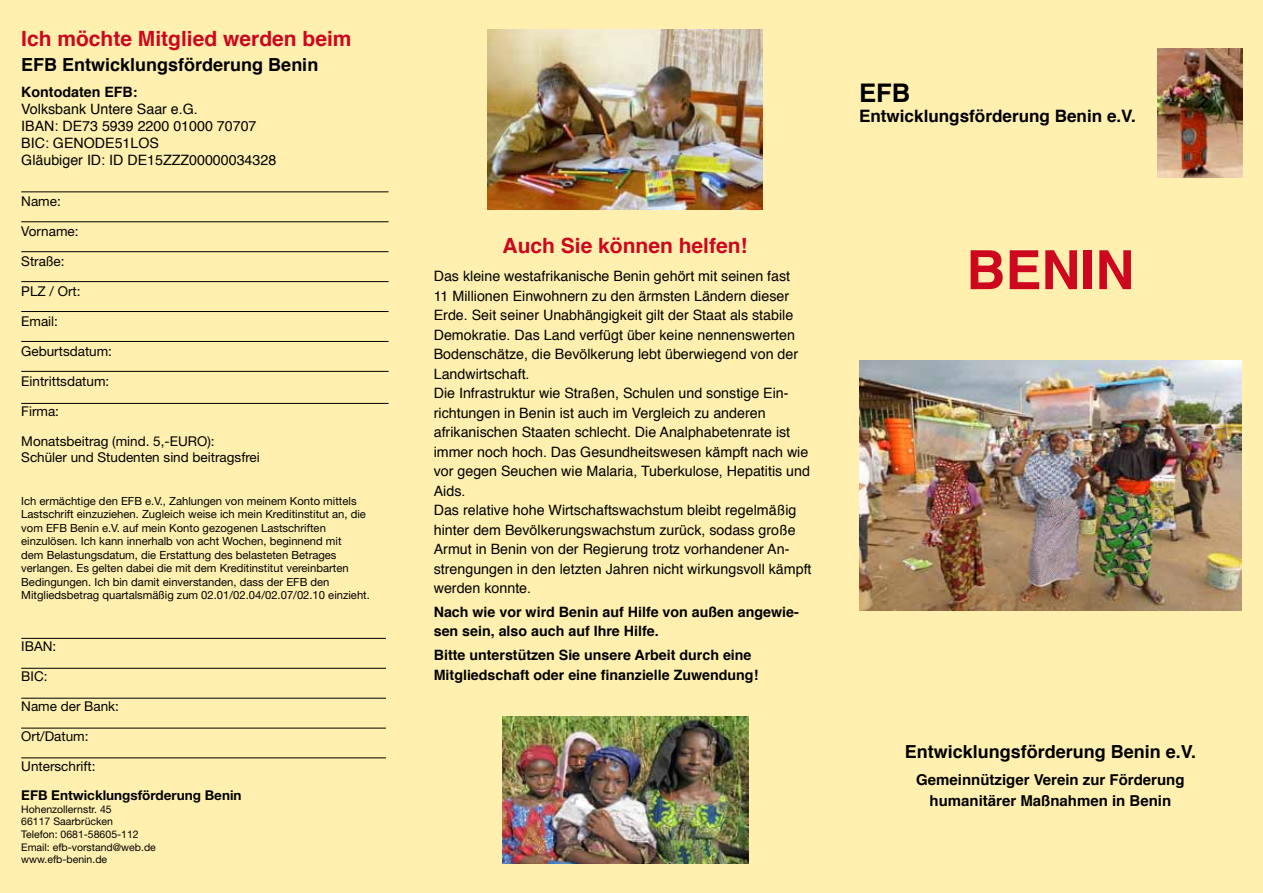
<style>
.page{position:relative;width:1263px;height:893px;background:#fff0af}
.page>*{position:absolute;margin:0;border:0;box-sizing:border-box;transform-origin:0 0}
.t1{font:700 54px "Helvetica";color:#cd071e}
.t2{font:700 25.65px "Helvetica";color:#000}
.t3{font:700 21px "Helvetica";color:#cd071e}
.t4{font:700 18px "Helvetica";color:#000}
.t5{font:700 17.1px "Helvetica";color:#000}
.t6{font:700 15px/21px "Helvetica";color:#000;text-align:center}
.t7{font:14.25px/19.5px "Helvetica";color:#000}
.t8{font:700 14.25px/19.5px "Helvetica";color:#000}
.t9{font:13.5px/16.2px "Helvetica Neue LT";color:#000}
.t10{font:700 13.5px "Helvetica Neue LT";color:#000}
.t11{font:11.25px/13.5px "Helvetica Neue LT";color:#000}
.t12{font:10.5px/12.6px "Helvetica Neue LT";color:#000}
</style>
<div class="page">
<img style="left:859px;top:360px;width:383px;height:250px">
<img style="left:1158px;top:48px;width:85px;height:129px">
<img style="left:488px;top:30px;width:274px;height:179px">
<img style="left:502px;top:716px;width:246px;height:147px">
<hr style="left:21px;top:192px;width:368px;height:1px;background:#000">
<hr style="left:21px;top:222px;width:368px;height:1px;background:#000">
<hr style="left:21px;top:281px;width:368px;height:1px;background:#000">
<hr style="left:21px;top:311px;width:368px;height:1px;background:#000">
<hr style="left:21px;top:341px;width:368px;height:1px;background:#000">
<hr style="left:21px;top:371px;width:368px;height:1px;background:#000">
<hr style="left:21px;top:403px;width:368px;height:1px;background:#000">
<hr style="left:21px;top:251px;width:368px;height:1px;background:#000">
<hr style="left:21px;top:638px;width:365px;height:1px;background:#000">
<hr style="left:21px;top:668px;width:365px;height:1px;background:#000">
<hr style="left:21px;top:698px;width:365px;height:1px;background:#000">
<hr style="left:21px;top:728px;width:365px;height:1px;background:#000">
<hr style="left:21px;top:758px;width:365px;height:1px;background:#000">
<h3 class="t3" style="left:21px;top:21px;width:332px">Ich möchte Mitglied werden beim</h3>
<p class="t4" style="left:21px;top:51px;width:299px">EFB Entwicklungsförderung Benin</p>
<p class="t8" style="left:21px;top:82px;width:118px">Kontodaten EFB:</p>
<p class="t7" style="left:21px;top:101px;width:257px;line-height:17.1px">Volksbank Untere Saar e.G.<br>IBAN: DE73 5939 2200 01000 70707<br>BIC: GENODE51LOS<br>Gläubiger ID: ID DE15ZZZ00000034328</p>
<p class="t9" style="left:21px;top:193px;width:41px">Name:</p>
<p class="t9" style="left:21px;top:223px;width:59px">Vorname:</p>
<p class="t9" style="left:21px;top:253px;width:45px">Straße:</p>
<p class="t9" style="left:21px;top:283px;width:61px">PLZ / Ort:</p>
<p class="t9" style="left:21px;top:313px;width:38px">Email:</p>
<p class="t9" style="left:21px;top:343px;width:92px">Geburtsdatum:</p>
<p class="t9" style="left:21px;top:373px;width:90px">Eintrittsdatum:</p>
<p class="t9" style="left:21px;top:403px;width:39px">Firma:</p>
<p class="t9" style="left:21px;top:433px;width:240px">Monatsbeitrag (mind. 5,-EURO):<br>Schüler und Studenten sind beitragsfrei</p>
<p class="t11" style="left:21px;top:494px;width:350px">Ich ermächtige den EFB e.V., Zahlungen von meinem Konto mittels Lastschrift einzuziehen. Zugleich weise ich mein Kreditinstitut an, die vom EFB Benin e.V. auf mein Konto gezogenen Lastschriften einzulösen. Ich kann innerhalb von acht Wochen, beginnend mit<br>dem Belastungsdatum, die Erstattung des belasteten Betrages verlangen. Es gelten dabei die mit dem Kreditinstitut vereinbarten Bedingungen. Ich bin damit einverstanden, dass der EFB den Mitgliedsbetrag quartalsmäßig zum 02.01/02.04/02.07/02.10 einzieht.</p>
<p class="t9" style="left:21px;top:638px;width:36px">IBAN:</p>
<p class="t9" style="left:21px;top:668px;width:28px">BIC:</p>
<p class="t9" style="left:21px;top:698px;width:99px">Name der Bank:</p>
<p class="t9" style="left:21px;top:728px;width:69px">Ort/Datum:</p>
<p class="t9" style="left:21px;top:758px;width:76px">Unterschrift:</p>
<p class="t10" style="left:21px;top:787px;width:222px">EFB Entwicklungsförderung Benin</p>
<p class="t12" style="left:21px;top:802px;width:136px">Hohenzollernstr. 45<br>66117 Saarbrücken<br>Telefon: 0681-58605-112<br>Email: efb-vorstand@web.de www.efb-benin.de</p>
<h3 class="t3" style="left:503px;top:228px;width:247px">Auch Sie können helfen!</h3>
<p class="t7" style="left:434px;top:267px;width:379px">Das kleine westafrikanische Benin gehört mit seinen fast<br>11 Millionen Einwohnern zu den ärmsten Ländern dieser Erde. Seit seiner Unabhängigkeit gilt der Staat als stabile Demokratie. Das Land verfügt über keine nennenswerten Bodenschätze, die Bevölkerung lebt überwiegend von der Landwirtschaft.<br>Die Infrastruktur wie Straßen, Schulen und sonstige Ein&shy;richtungen in Benin ist auch im Vergleich zu anderen afrikanischen Staaten schlecht. Die Analphabetenrate ist immer noch hoch. Das Gesundheitswesen kämpft nach wie vor gegen Seuchen wie Malaria, Tuberkulose, Hepatitis und Aids.<br>Das relative hohe Wirtschaftswachstum bleibt regelmäßig hinter dem Bevölkerungswachstum zurück, sodass große Armut in Benin von der Regierung trotz vorhandener An&shy;strengungen in den letzten Jahren nicht wirkungsvoll kämpft werden konnte.</p>
<p class="t8" style="left:434px;top:602px;width:367px">Nach wie vor wird Benin auf Hilfe von außen angewie&shy;sen sein, also auch auf Ihre Hilfe.</p>
<p class="t8" style="left:434px;top:646px;width:326px">Bitte unterstützen Sie unsere Arbeit durch eine<br>Mitgliedschaft oder eine finanzielle Zuwendung!</p>
<h2 class="t2" style="left:859px;top:72px;width:53px">EFB</h2>
<p class="t5" style="left:859px;top:102px;width:278px">Entwicklungsförderung Benin e.V.</p>
<h1 class="t1" style="left:966px;top:227px;width:169px">BENIN</h1>
<p class="t4" style="left:905px;top:737px;width:293px">Entwicklungsförderung Benin e.V.</p>
<p class="t6" style="left:916px;top:769px;width:270px">Gemeinnütziger Verein zur Förderung humanitärer Maßnahmen in Benin</p>
</div>
